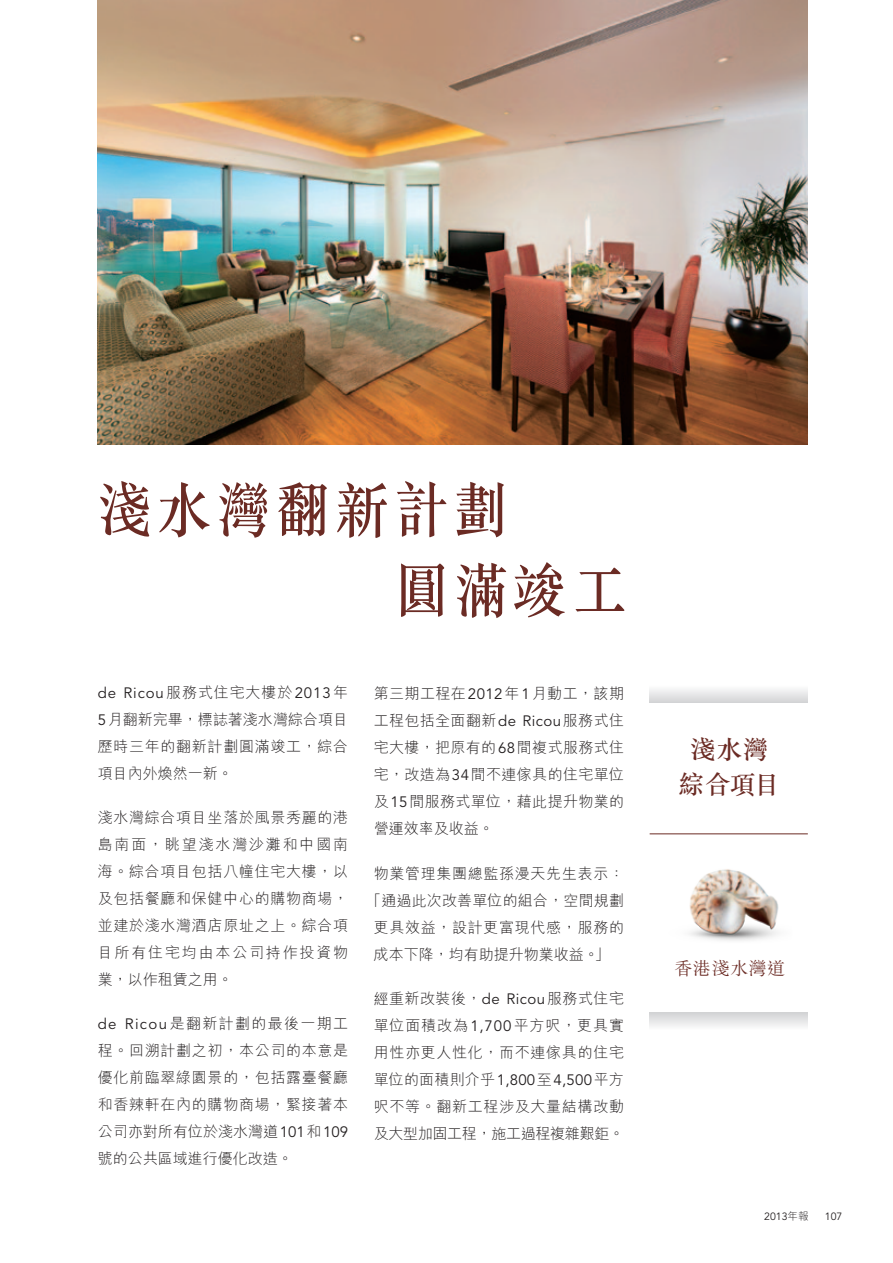
<style>
.page{position:relative;width:893px;height:1263px;background:#fff}
.page>*{position:absolute;margin:0;border:0;box-sizing:border-box;transform-origin:0 0}
.C_Chapter_Head{font:500 60px "M Sung HK";letter-spacing:.1em;color:#6b2b24;scale:.9 1}
.CHAPTER_HEAD{font:500 25.5px/34.5px "M Sung HK";letter-spacing:.025em;color:#6b2b24;text-align:center}
.CHAPTER_HEAD-2{font:300 18px "M Sung HK";letter-spacing:.03em;color:#6b2b24}
.C_Body{font:300 15px/27px "M Hei HK";letter-spacing:.025em;color:#231f20;text-align:justify}
.C_Body-2{font:300 15px/27px "M Hei HK";letter-spacing:.045em;color:#231f20;text-align:center}
.t1{font:10.5px "Avenir";color:#231f20}
.s1{font-family:"Avenir";font-weight:400}
.s2{font-family:"M Hei HK";font-weight:300}
</style>
<div class="page">
<img style="left:98px;top:0;width:710px;height:445px">
<div style="left:650px;top:1012px;width:158px;height:45px;background:linear-gradient(to bottom,#e2e3e3,#fff)"></div>
<svg style="left:650px;top:689px;width:158px;height:13px;fill:#e4e5e6"></svg>
<hr style="left:650px;top:833px;width:158px;height:1px;background:#6b2b24">
<img style="left:689px;top:869px;width:90px;height:72px">
<p class="C_Chapter_Head" style="left:98px;top:468px;width:457px">淺水灣翻新計劃</p>
<p class="C_Chapter_Head" style="left:395px;top:549px;width:259px">圓滿竣工</p>
<p class="C_Body" style="left:98px;top:678px;width:252px"><span class="s1">de Ricou</span>服務式住宅大樓於<span class="s1">2013</span>年<span class="s1">5</span>月翻新完畢，標誌著淺水灣綜合項目歷時三年的翻新計劃圓滿竣工，綜合項目內外煥然一新。</p>
<p class="C_Body" style="left:98px;top:803px;width:252px">淺水灣綜合項目坐落於風景秀麗的港島南面，眺望淺水灣沙灘和中國南海。綜合項目包括八幢住宅大樓，以及包括餐廳和保健中心的購物商場，並建於淺水灣酒店原址之上。綜合項目所有住宅均由本公司持作投資物業，以作租賃之用。</p>
<p class="C_Body" style="left:98px;top:1009px;width:252px"><span class="s1">de Ricou</span>是翻新計劃的最後一期工程。回溯計劃之初，本公司的本意是優化前臨翠綠園景的，包括露臺餐廳和香辣軒在內的購物商場，緊接著本公司亦對所有位於淺水灣道<span class="s1">101</span>和<span class="s1">109</span>號的公共區域進行優化改造。</p>
<p class="C_Body" style="left:374px;top:680px;width:252px">第三期工程在<span class="s1">2012</span>年<span class="s1">1</span>月動工，該期工程包括全面翻新<span class="s1">de Ricou</span>服務式住宅大樓，把原有的<span class="s1">68</span>間複式服務式住宅，改造為<span class="s1">34</span>間不連傢具的住宅單位及<span class="s1">15</span>間服務式單位，藉此提升物業的營運效率及收益。</p>
<p class="C_Body-2" style="left:366px;top:859px;width:259px">物業管理集團總監孫漫天先生表示：「通過此次改善單位的組合，空間規劃更具效益，設計更富現代感，服務的成本下降，均有助提升物業收益。」</p>
<p class="C_Body" style="left:374px;top:984px;width:252px">經重新改裝後，<span class="s1">de Ricou</span>服務式住宅單位面積改為<span class="s1">1,700</span>平方呎，更具實用性亦更人性化，而不連傢具的住宅單位的面積則介乎<span class="s1">1,800</span>至<span class="s1">4,500</span>平方呎不等。翻新工程涉及大量結構改動及大型加固工程，施工過程複雜艱鉅。</p>
<p class="CHAPTER_HEAD" style="left:678px;top:732px;width:103px">淺水灣綜合項目</p>
<p class="CHAPTER_HEAD-2" style="left:674px;top:956px;width:112px">香港淺水灣道</p>
<p class="t1" style="left:764px;top:1211px;width:46px">2013<span class="s2">年報</span></p>
<p class="t1" style="left:825px;top:1211px;width:19px">107</p>
</div>
